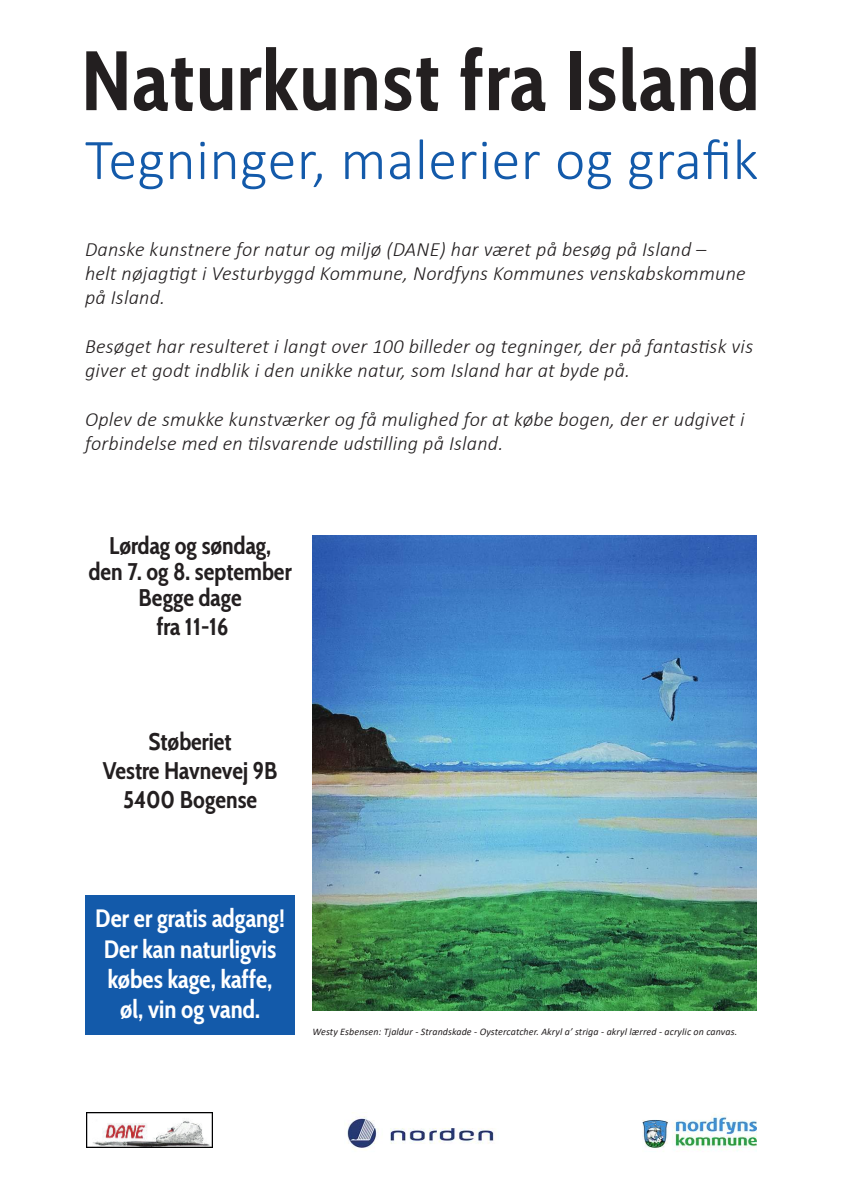
<style>
.page{position:relative;width:842px;height:1191px;background:#fff}
.page>*{position:absolute;margin:0;border:0;box-sizing:border-box;transform-origin:0 0}
.t1{font:700 84px "Cabin Condensed";letter-spacing:.02em;color:#231f20}
.t2{font:300 58px "Calibri";letter-spacing:.01em;color:#135aaa}
.t3{font:700 25px/30px "Cabin Condensed";color:#fff;text-align:center}
.t4{font:700 24px/26px "Cabin Condensed";color:#231f20;text-align:center}
.t5{font:italic 300 20.3px/24.4px "Calibri";letter-spacing:.01em;color:#231f20}
.t6{font:italic 10px "Calibri";letter-spacing:.01em;color:#231f20}
</style>
<div class="page">
<img style="left:313px;top:536px;width:444px;height:475px">
<img style="left:86px;top:1112px;width:126px;height:35px">
<div style="left:86px;top:895px;width:209px;height:140px;background:#135aaa"></div>
<img style="left:347px;top:1116px;width:147px;height:34px">
<img style="left:643px;top:1112px;width:113px;height:39px">
<h1 class="t1" style="left:81px;top:16px;width:680px">Naturkunst fra Island</h1>
<h2 class="t2" style="left:85px;top:124px;width:675px">Tegninger, malerier og grafik</h2>
<p class="t5" style="left:85px;top:236px;width:662px">Danske kunstnere for natur og miljø (DANE) har været på besøg på Island –<br>helt nøjagtigt i Vesturbyggd Kommune, Nordfyns Kommunes venskabskommune på Island.</p>
<p class="t5" style="left:85px;top:334px;width:670px">Besøget har resulteret i langt over 100 billeder og tegninger, der på fantastisk vis giver et godt indblik i den unikke natur, som Island har at byde på.</p>
<p class="t5" style="left:85px;top:407px;width:661px">Oplev de smukke kunstværker og få mulighed for at købe bogen, der er udgivet i forbindelse med en tilsvarende udstilling på Island.</p>
<p class="t4" style="left:89px;top:531px;width:204px">Lørdag og søndag,<br>den 7. og 8. september<br>Begge dage</p>
<p class="t4" style="left:156px;top:612px;width:74px">fra 11-16</p>
<p class="t4" style="left:103px;top:726px;width:176px;line-height:28.8px">Støberiet<br>Vestre Havnevej 9B<br>5400 Bogense</p>
<p class="t3" style="left:95px;top:902px;width:191px">Der er gratis adgang!<br>Der kan naturligvis købes kage, kaffe, øl, vin og vand.</p>
<p class="t6" style="left:313px;top:1024px;width:426px">Westy Esbensen: Tjaldur - Strandskade - Oystercatcher. Akryl a’ striga - akryl lærred - acrylic on canvas.</p>
</div>
